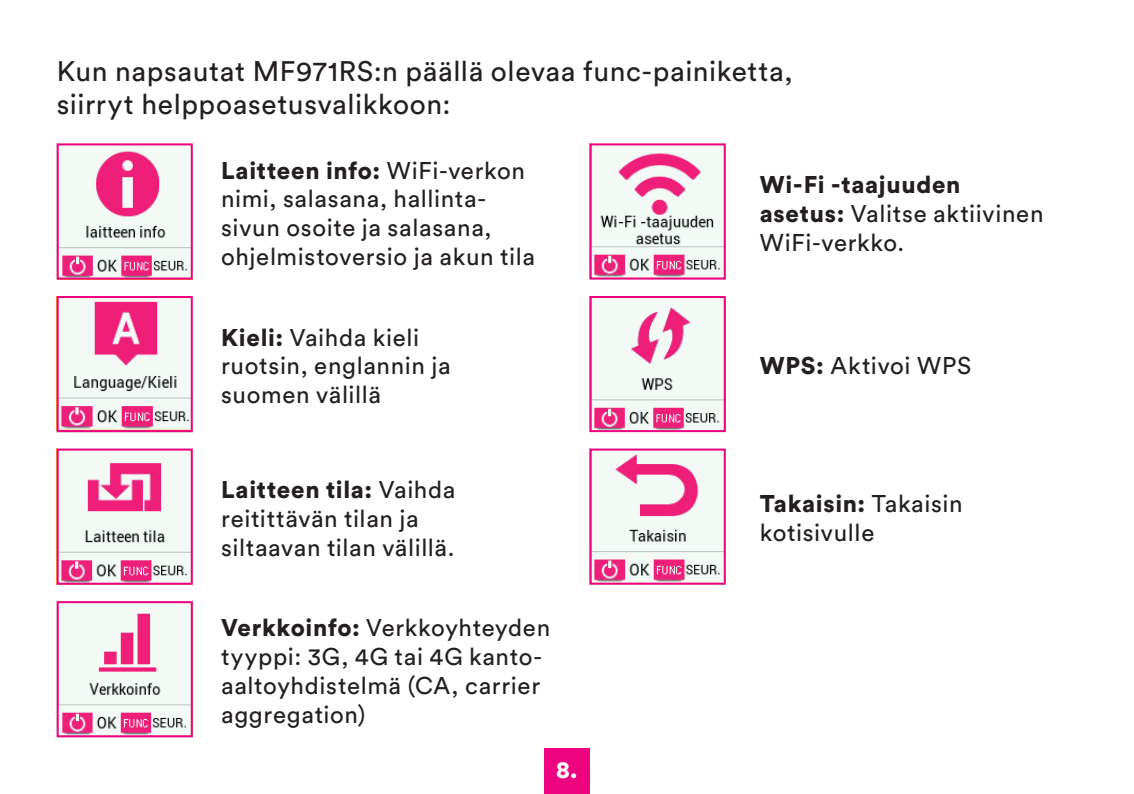
<style>
.page{position:relative;width:1134px;height:794px;background:#fff}
.page>*{position:absolute;margin:0;border:0;box-sizing:border-box;transform-origin:0 0}
.t1{font:28px/33.6px "Circular Std";letter-spacing:.025em;color:#231f20}
.t2{font:24px/28.8px "Circular Std";letter-spacing:.025em;color:#231f20}
.t3{font:900 24px "Circular Std";color:#fff}
.s1{font-weight:900}
</style>
<div class="page">
<div style="left:544px;top:748px;width:46px;height:46px;background:#ed0280"></div>
<img style="left:60px;top:146px;width:130px;height:130px">
<div style="left:57px;top:143px;width:136px;height:136px;border:2px solid #ed0280"></div>
<img style="left:60px;top:299px;width:130px;height:130px">
<div style="left:57px;top:296px;width:136px;height:136px;border:2px solid #ed0280"></div>
<img style="left:60px;top:451px;width:130px;height:130px">
<div style="left:57px;top:448px;width:136px;height:136px;border:2px solid #ed0280"></div>
<img style="left:60px;top:604px;width:130px;height:130px">
<div style="left:57px;top:601px;width:136px;height:136px;border:2px solid #ed0280"></div>
<img style="left:593px;top:146px;width:130px;height:130px">
<div style="left:590px;top:143px;width:136px;height:136px;border:2px solid #ed0280"></div>
<img style="left:593px;top:299px;width:130px;height:130px">
<div style="left:590px;top:296px;width:136px;height:136px;border:2px solid #ed0280"></div>
<img style="left:593px;top:451px;width:130px;height:130px">
<div style="left:590px;top:448px;width:136px;height:136px;border:2px solid #ed0280"></div>
<p class="t1" style="left:57px;top:54px;width:737px">Kun napsautat MF971RS:n päällä olevaa func-painiketta, siirryt helppoasetusvalikkoon:</p>
<p class="t2" style="left:221px;top:155px;width:315px"><span class="s1">Laitteen info:</span> WiFi-verkon nimi, salasana, hallinta&shy;sivun osoite ja salasana, ohjelmistoversio ja akun tila</p>
<p class="t2" style="left:221px;top:322px;width:231px"><span class="s1">Kieli:</span> Vaihda kieli ruotsin, englannin ja suomen välillä</p>
<p class="t2" style="left:221px;top:475px;width:236px"><span class="s1">Laitteen tila:</span> Vaihda reitittävän tilan ja siltaavan tilan välillä.</p>
<p class="t2" style="left:221px;top:613px;width:331px"><span class="s1">Verkkoinfo:</span> Verkkoyhteyden tyyppi: 3G, 4G tai 4G kanto&shy;aaltoyhdistelmä (CA, carrier aggregation)</p>
<p class="t3" style="left:556px;top:753px;width:23px">8.</p>
<p class="t2" style="left:760px;top:170px;width:285px"><span class="s1">Wi-Fi -taajuuden asetus:</span> Valitse aktiivinen<br>WiFi-verkko.</p>
<p class="t2" style="left:760px;top:351px;width:213px"><span class="s1">WPS:</span> Aktivoi WPS</p>
<p class="t2" style="left:760px;top:489px;width:204px"><span class="s1">Takaisin:</span> Takaisin kotisivulle</p>
</div>
